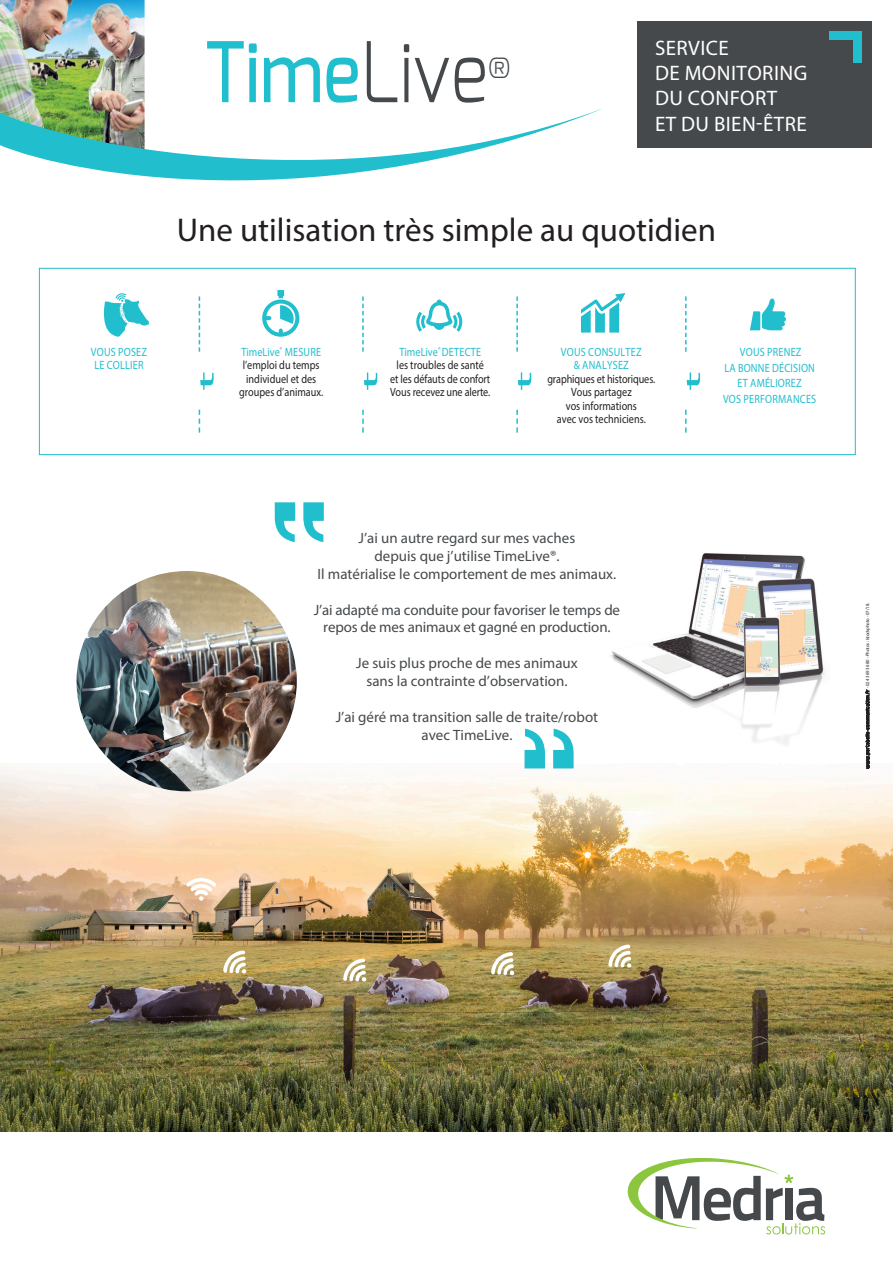
<style>
.page{position:relative;width:893px;height:1263px;background:#fff}
.page>*{position:absolute;margin:0;border:0;box-sizing:border-box;transform-origin:0 0}
.t1{font:500 83.4px "Exo";color:#21bece;scale:.85 1}
.t2{font:33px "Myriad Pro";color:#231f20}
.t3{font:300 27.9px "Exo";color:#45494c}
.t4{font:21.15px "Myriad Pro";color:#21bece;scale:2.86 1}
.t5{font:21px "Myriad Pro";letter-spacing:.02em;color:#fff}
.t6{font:15px/18px "Myriad Pro";color:#45494c;text-align:center}
.t7{font:12px "Myriad Pro";color:#231f20;scale:.85 1}
.t8{font:12px "Myriad Pro";letter-spacing:.02em;color:#21bece;scale:.85 1}
.t9{font:4.65px "Myriad Pro";letter-spacing:-.02em;color:#231f20}
.s1{font-weight:300;color:#45494c}
</style>
<div class="page">
<div style="left:39px;top:268px;width:817px;height:187px;border:1px solid #21bece"></div>
<img style="left:0;top:763px;width:893px;height:369px">
<img style="left:77px;top:571px;width:220px;height:220px;border-radius:110px">
<svg style="left:275px;top:502px;width:49px;height:40px"></svg>
<svg style="left:103px;top:293px;width:46px;height:44px"></svg>
<svg style="left:750px;top:298px;width:36px;height:32px"></svg>
<svg style="left:199px;top:296px;width:1px;height:56px"></svg>
<svg style="left:199px;top:410px;width:1px;height:23px"></svg>
<svg style="left:362px;top:296px;width:2px;height:56px"></svg>
<svg style="left:362px;top:410px;width:2px;height:23px"></svg>
<svg style="left:516px;top:296px;width:2px;height:56px"></svg>
<svg style="left:516px;top:410px;width:2px;height:23px"></svg>
<svg style="left:685px;top:296px;width:2px;height:56px"></svg>
<svg style="left:685px;top:410px;width:2px;height:23px"></svg>
<svg style="left:601px;top:937px;width:31px;height:31px"></svg>
<svg style="left:643px;top:978px;width:12px;height:13px"></svg>
<svg style="left:336px;top:951px;width:30px;height:31px"></svg>
<svg style="left:378px;top:992px;width:12px;height:13px"></svg>
<svg style="left:484px;top:945px;width:30px;height:30px"></svg>
<svg style="left:525px;top:986px;width:13px;height:12px"></svg>
<svg style="left:216px;top:943px;width:31px;height:31px"></svg>
<svg style="left:258px;top:984px;width:12px;height:13px"></svg>
<svg style="left:186px;top:878px;width:30px;height:23px"></svg>
<img style="left:610px;top:553px;width:215px;height:192px">
<div style="left:637px;top:21px;width:235px;height:127px;background:#45494c"></div>
<div style="left:830px;top:31px;width:31px;height:9px;background:#21bece"></div>
<div style="left:853px;top:31px;width:9px;height:32px;background:#21bece"></div>
<img style="left:0;top:0;width:145px;height:105px">
<svg style="left:0;top:105px;width:601px;height:76px"></svg>
<svg style="left:628px;top:1158px;width:197px;height:76px"></svg>
<svg style="left:865px;top:689px;width:5px;height:79px"></svg>
<svg style="left:525px;top:729px;width:49px;height:39px"></svg>
<svg style="left:262px;top:290px;width:37px;height:47px"></svg>
<svg style="left:416px;top:300px;width:46px;height:32px"></svg>
<svg style="left:581px;top:293px;width:44px;height:40px"></svg>
<p class="t1" style="left:204px;top:19px;width:335px">Time<span class="s1">Live</span></p>
<p class="t3" style="left:488px;top:50px;width:25px">®</p>
<p class="t5" style="left:655px;top:35px;width:75px">SERVICE</p>
<p class="t5" style="left:655px;top:60px;width:154px">DE MONITORING</p>
<p class="t5" style="left:655px;top:85px;width:124px">DU CONFORT</p>
<p class="t5" style="left:655px;top:111px;width:153px">ET DU BIEN-ÊTRE</p>
<p class="t2" style="left:177px;top:209px;width:541px">Une utilisation très simple au quotidien</p>
<p class="t8" style="left:91px;top:345px;width:68px">VOUS POSEZ</p>
<p class="t8" style="left:94px;top:358px;width:59px">LE COLLIER</p>
<p class="t8" style="left:241px;top:345px;width:95px">TimeLive<sup>®</sup> MESURE</p>
<p class="t7" style="left:243px;top:358px;width:92px">l’emploi du temps</p>
<p class="t7" style="left:246px;top:372px;width:84px">individuel et des</p>
<p class="t7" style="left:239px;top:385px;width:100px">groupes d’animaux.</p>
<p class="t8" style="left:399px;top:345px;width:98px">TimeLive<sup>®</sup> DETECTE</p>
<p class="t7" style="left:397px;top:358px;width:104px">les troubles de santé</p>
<p class="t7" style="left:390px;top:372px;width:119px">et les défauts de confort</p>
<p class="t7" style="left:390px;top:385px;width:120px">Vous recevez une alerte.</p>
<p class="t8" style="left:561px;top:345px;width:97px">VOUS CONSULTEZ</p>
<p class="t8" style="left:574px;top:358px;width:66px">&amp; ANALYSEZ</p>
<p class="t7" style="left:547px;top:372px;width:129px">graphiques et historiques.</p>
<p class="t7" style="left:571px;top:385px;width:73px">Vous partagez</p>
<p class="t7" style="left:566px;top:399px;width:85px">vos informations</p>
<p class="t7" style="left:557px;top:412px;width:106px">avec vos techniciens.</p>
<p class="t4" style="left:193px;top:391px;width:9px;rotate:-90deg">t</p>
<p class="t4" style="left:357px;top:391px;width:9px;rotate:-90deg">t</p>
<p class="t4" style="left:511px;top:391px;width:9px;rotate:-90deg">t</p>
<p class="t4" style="left:680px;top:391px;width:9px;rotate:-90deg">t</p>
<p class="t8" style="left:740px;top:345px;width:74px">VOUS PRENEZ</p>
<p class="t8" style="left:724px;top:360px;width:108px">LA BONNE DÉCISION</p>
<p class="t8" style="left:738px;top:376px;width:77px">ET AMÉLIOREZ</p>
<p class="t8" style="left:723px;top:391px;width:111px">VOS PERFORMANCES</p>
<p class="t6" style="left:359px;top:528px;width:218px">J’ai un autre regard sur mes vaches</p>
<p class="t6" style="left:374px;top:546px;width:187px">depuis que j’utilise TimeLive®.</p>
<p class="t6" style="left:318px;top:564px;width:300px">Il matérialise le comportement de mes animaux.</p>
<p class="t6" style="left:314px;top:600px;width:308px">J’ai adapté ma conduite pour favoriser le temps de repos de mes animaux et gagné en production.</p>
<p class="t6" style="left:356px;top:654px;width:223px">Je suis plus proche de mes animaux</p>
<p class="t6" style="left:366px;top:672px;width:203px">sans la contrainte d’observation.</p>
<p class="t6" style="left:336px;top:708px;width:264px">J’ai géré ma transition salle de traite/robot</p>
<p class="t6" style="left:421px;top:726px;width:92px">avec TimeLive.</p>
<p class="t9" style="left:865px;top:688px;width:87px;rotate:-90deg">- 02 43 69 36 80 - Photos : Istockphoto - 07/18.</p>
</div>
